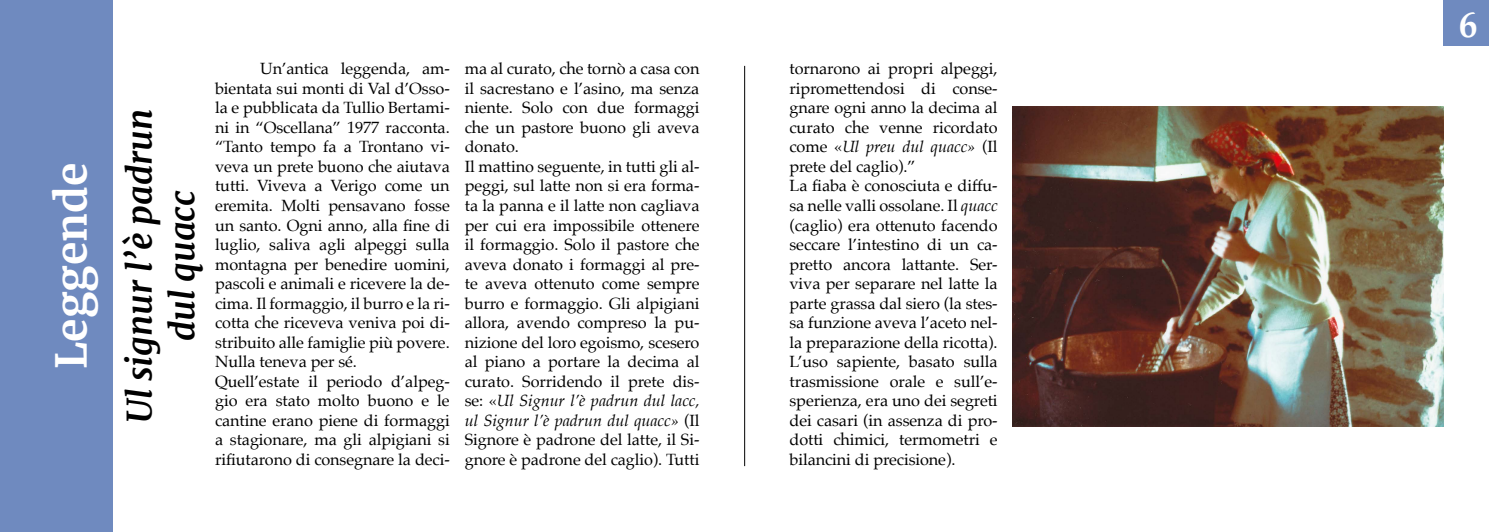
<style>
.page{position:relative;width:1489px;height:532px;background:#fff}
.page>*{position:absolute;margin:0;border:0;box-sizing:border-box;transform-origin:0 0}
.t1{font:700 42.5px "Merriweather";color:#fff}
.t2{font:700 37.5px "Palatino";color:#fff}
.t3{font:italic 700 33.75px/42.5px "Merriweather";color:#000;text-align:center}
.t4{font:16.25px/19.5px "Palatino";letter-spacing:-.005em;color:#000}
.s1{font-style:italic}
</style>
<div class="page">
<hr style="left:744px;top:66px;width:1px;height:400px;background:#000">
<div style="left:0;top:0;width:113px;height:531px;background:#6f8abf"></div>
<div style="left:1443px;top:0;width:45px;height:45px;background:#6f8abf"></div>
<img style="left:1012px;top:106px;width:431px;height:320px">
<h1 class="t1" style="left:42px;top:369px;width:207px;rotate:-90deg">Leggende</h1>
<h3 class="t3" style="left:117px;top:423px;width:315px;rotate:-90deg">Ul signur l’è padrun dul quacc</h3>
<p class="t4" style="left:215px;top:59px;width:236px;text-indent:45px">Un’antica leggenda, am&shy;bientata sui monti di Val d’Osso&shy;la e pubblicata da Tullio Bertami&shy;ni in “Oscellana” 1977 racconta. “Tanto tempo fa a Trontano vi&shy;veva un prete buono che aiutava tutti. Viveva a Verigo come un eremita. Molti pensavano fosse un santo. Ogni anno, alla fine di luglio, saliva agli alpeggi sulla montagna per benedire uomini, pascoli e animali e ricevere la de&shy;cima. Il formaggio, il burro e la ri&shy;cotta che riceveva veniva poi di&shy;stribuito alle famiglie più povere.<br>Nulla teneva per sé.<br>Quell’estate il periodo d’alpeg&shy;gio era stato molto buono e le cantine erano piene di formaggi a stagionare, ma gli alpigiani si rifiutarono di consegnare la deci-</p>
<p class="t4" style="left:465px;top:59px;width:236px">ma al curato, che tornò a casa con il sacrestano e l’asino, ma senza niente. Solo con due formaggi che un pastore buono gli aveva donato.<br>Il mattino seguente, in tutti gli al&shy;peggi, sul latte non si era forma&shy;ta la panna e il latte non cagliava per cui era impossibile ottenere il formaggio. Solo il pastore che aveva donato i formaggi al pre&shy;te aveva ottenuto come sempre burro e formaggio. Gli alpigiani allora, avendo compreso la pu&shy;nizione del loro egoismo, scesero al piano a portare la decima al curato. Sorridendo il prete dis&shy;se: «<span class="s1">Ul Signur l’è padrun dul lacc, ul Signur l’è padrun dul quacc»</span> (Il<br>Signore è padrone del latte, il Si&shy;gnore è padrone del caglio). Tutti</p>
<p class="t4" style="left:789px;top:59px;width:210px">tornarono ai propri alpeggi, ripromettendosi di conse&shy;gnare ogni anno la decima al curato che venne ricordato come «<span class="s1">Ul preu dul quacc»</span> (Il prete del caglio).”<br>La fiaba è conosciuta e diffu&shy;sa nelle valli ossolane. Il <span class="s1">quacc </span>(caglio) era ottenuto facendo seccare l’intestino di un ca&shy;pretto ancora lattante. Ser&shy;viva per separare nel latte la parte grassa dal siero (la stes&shy;sa funzione aveva l’aceto nel&shy;la preparazione della ricotta).<br>L’uso sapiente, basato sulla trasmissione orale e sull’e&shy;sperienza, era uno dei segreti dei casari (in assenza di pro&shy;dotti chimici, termometri e bilancini di precisione).</p>
<h2 class="t2" style="left:1458px;top:-7px;width:20px">6</h2>
</div>
